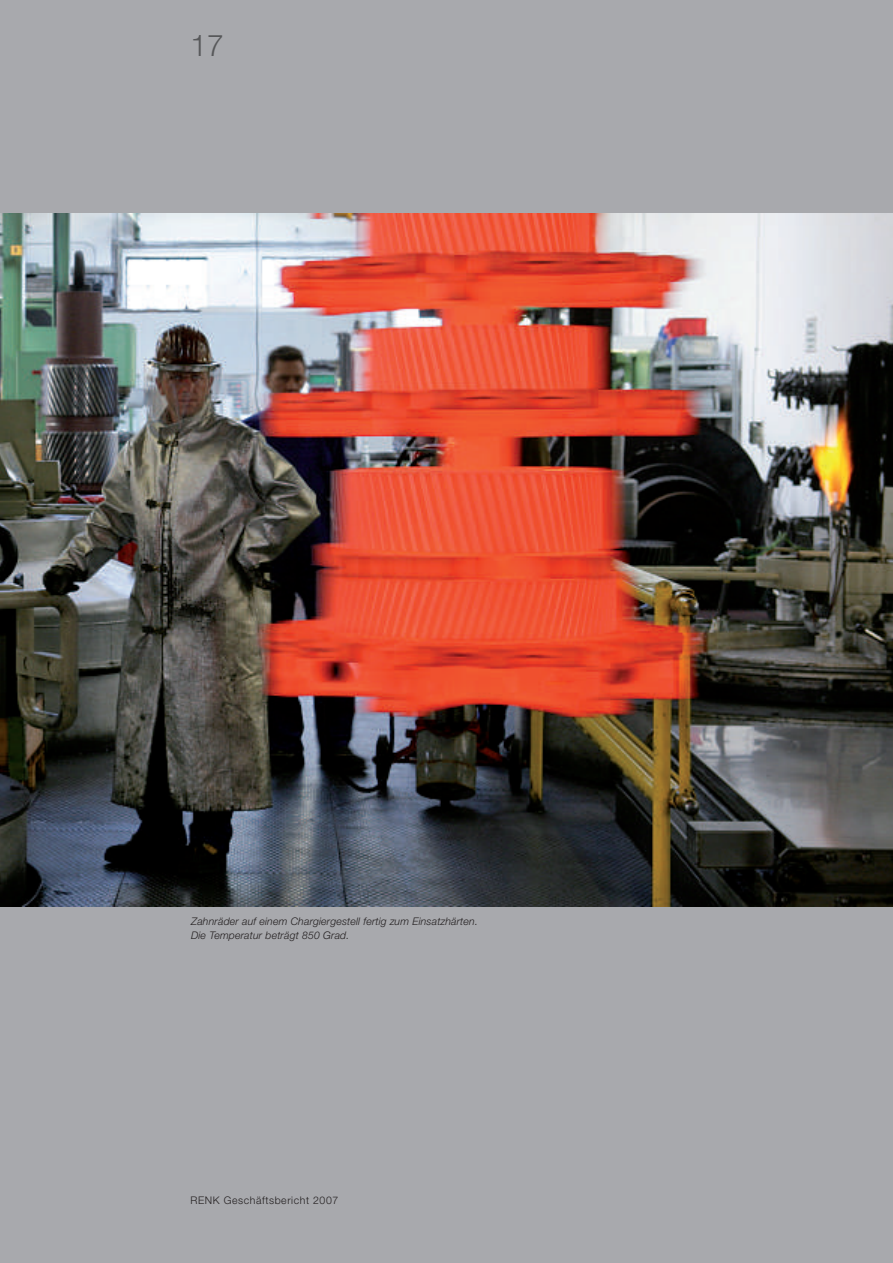
<style>
.page{position:relative;width:893px;height:1263px;background:#a8a9ad}
.page>*{position:absolute;margin:0;border:0;box-sizing:border-box;transform-origin:0 0}
.t1{font:30px "Helvetica Neue LT Light OV MFYKOA";color:#57585a}
.t2{font:10.5px/13.5px "Helvetica Neue LT Light Italic OV RFYKOA";letter-spacing:.015em;color:#231f20}
.t3{font:10.5px "Helvetica Neue LT Light OV MFYKOA";letter-spacing:.055em;color:#231f20}
</style>
<div class="page">
<img style="left:0;top:213px;width:893px;height:693px">
<h1 class="t1" style="left:190px;top:28px;width:35px">17</h1>
<p class="t2" style="left:191px;top:915px;width:288px">Zahnräder auf einem Chargiergestell fertig zum Einsatzhärten.<br>Die Temperatur beträgt 850 Grad.</p>
<p class="t3" style="left:191px;top:1194px;width:149px">RENK Geschäftsbericht 2007</p>
</div>
